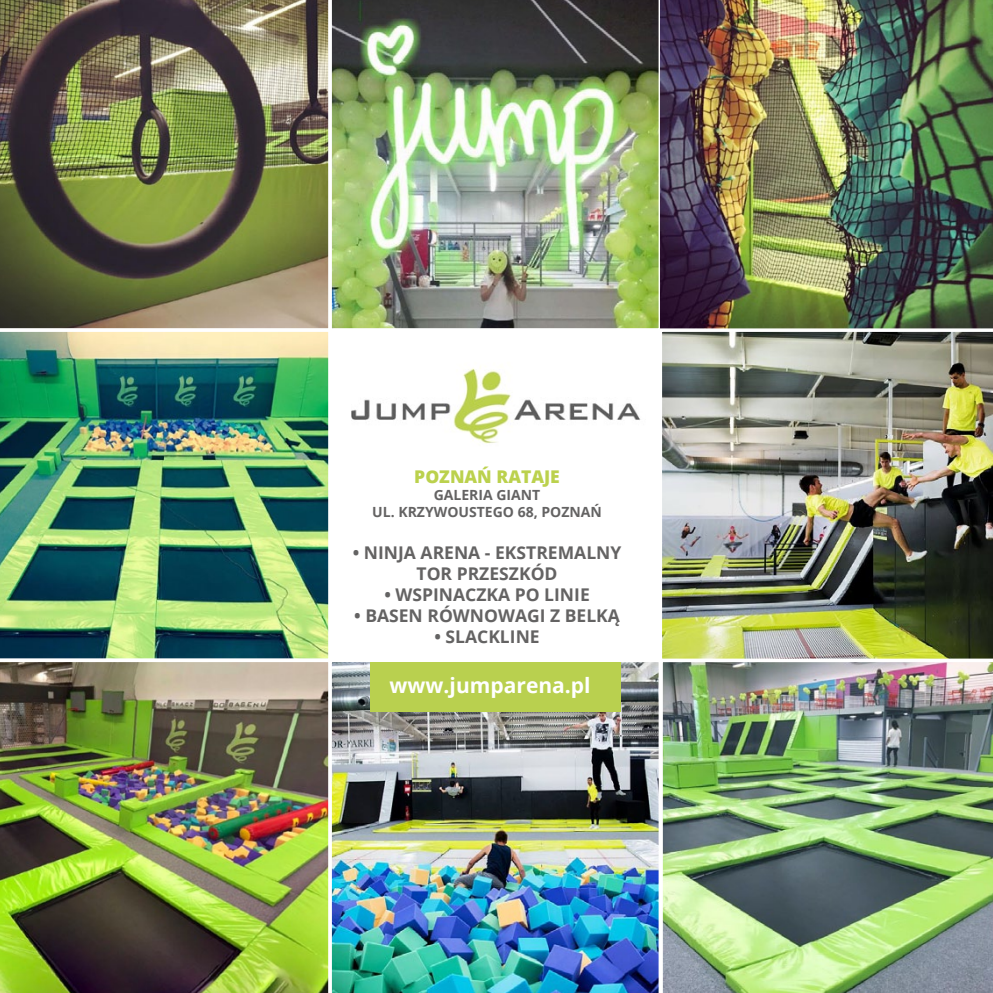
<style>
.page{position:relative;width:993px;height:993px;background:#fff}
.page>*{position:absolute;margin:0;border:0;box-sizing:border-box;transform-origin:0 0}
.t1{font:700 21px "Open Sans";color:#fff}
.t2{font:700 17.5px/21px "Open Sans";color:#646363;text-align:center}
.t3{font:800 17.5px "Open Sans";color:#bbd14d}
.t4{font:700 14px/16.8px "Open Sans";color:#646363;text-align:center}
</style>
<div class="page">
<img style="left:0;top:0;width:328px;height:328px">
<img style="left:0;top:328px;width:328px;height:330px">
<img style="left:0;top:658px;width:328px;height:334px">
<img style="left:662px;top:0;width:330px;height:328px">
<img style="left:328px;top:0;width:334px;height:328px">
<img style="left:351px;top:366px;width:290px;height:78px">
<div style="left:328px;top:328px;width:334px;height:334px;border:4px solid #fff"></div>
<img style="left:662px;top:662px;width:330px;height:330px">
<img style="left:658px;top:328px;width:334px;height:331px">
<img style="left:328px;top:658px;width:334px;height:334px">
<div style="left:370px;top:662px;width:250px;height:49px;background:#b9d04f"></div>
<p class="t3" style="left:414px;top:463px;width:147px">POZNAŃ RATAJE</p>
<p class="t4" style="left:372px;top:486px;width:231px">GALERIA GIANT<br>UL. KRZYWOUSTEGO 68, POZNAŃ</p>
<p class="t2" style="left:352px;top:541px;width:270px">• NINJA ARENA - EKSTREMALNY<br>TOR PRZESZKÓD</p>
<p class="t2" style="left:384px;top:583px;width:207px">• WSPINACZKA PO LINIE</p>
<p class="t2" style="left:354px;top:604px;width:267px">• BASEN RÓWNOWAGI Z BELKĄ</p>
<p class="t2" style="left:434px;top:625px;width:107px">• SLACKLINE</p>
<p class="t1" style="left:389px;top:670px;width:202px">www.jumparena.pl</p>
</div>
